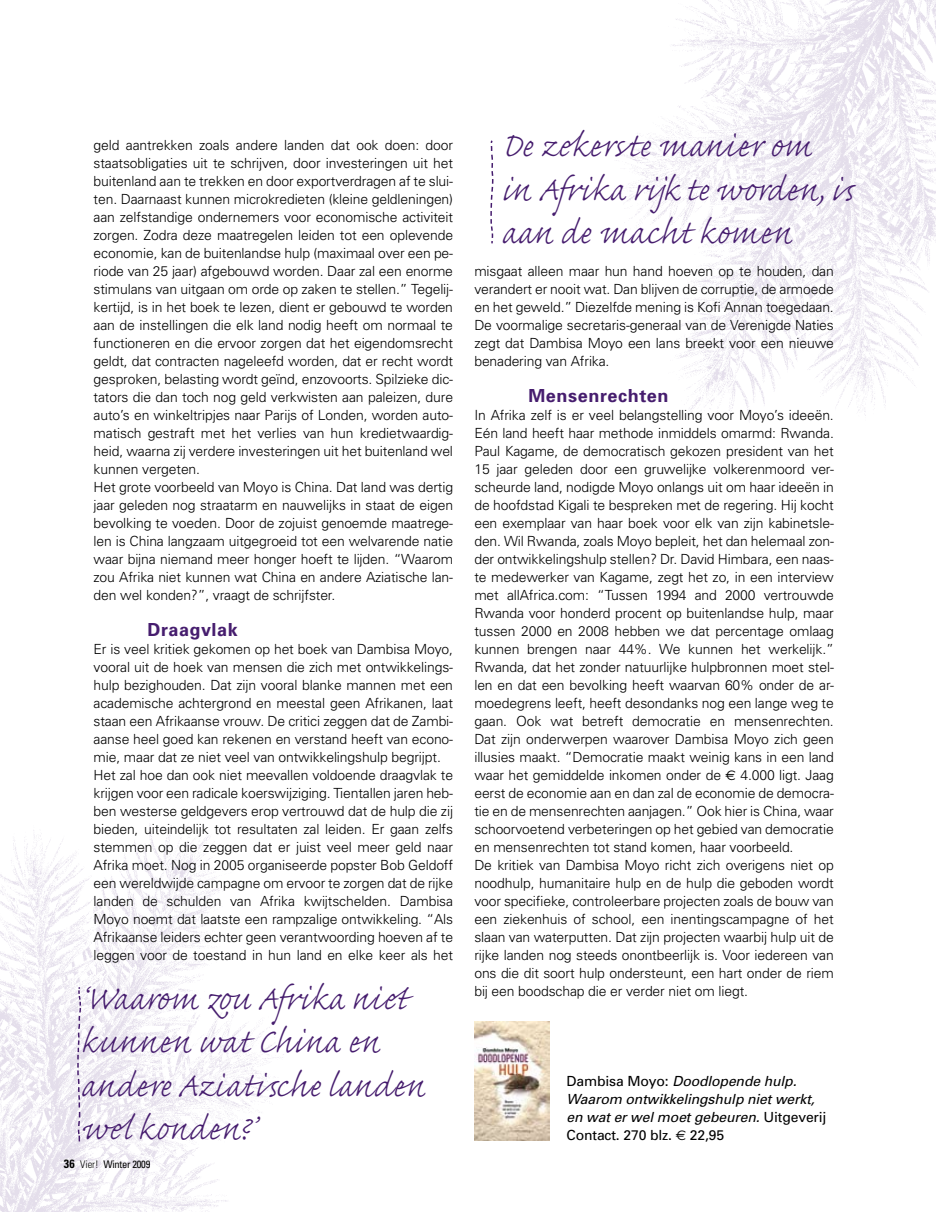
<style>
.page{position:relative;width:936px;height:1212px;background:#fff}
.page>*{position:absolute;margin:0;border:0;box-sizing:border-box;transform-origin:0 0}
.t1{font:300 43.5px/43.5px "Caflisch Script Pro";letter-spacing:.015em;color:#461d6e}
.t2{font:700 18px "Univers";letter-spacing:.03em;color:#461d6e}
.t3{font:300 13.95px/18px "Univers";letter-spacing:-.01em;color:#000}
.t4{font:italic 13.95px/18px "Univers";letter-spacing:-.01em;color:#000}
.t5{font:condensed 10.5px "Univers";letter-spacing:-.025em;color:#000}
.s1{font-weight:700;font-size:12px}
.s2{font-weight:300}
.s3{font-family:"Euro Sans";font-weight:400}
.s4{font-style:normal}
.s5{font-family:"Euro Sans";font-style:normal}
</style>
<div class="page">
<img style="left:615px;top:0;width:320px;height:420px">
<img style="left:0;top:825px;width:284px;height:387px">
<img style="left:475px;top:1021px;width:74px;height:119px">
<svg style="left:490px;top:140px;width:4px;height:104px"></svg>
<svg style="left:76px;top:985px;width:6px;height:158px"></svg>
<p class="t3" style="left:94px;top:136px;width:361px">geld aantrekken zoals andere landen dat ook doen: door staatsobligaties uit te schrijven, door investeringen uit het buitenland aan te trekken en door exportverdragen af te slui&shy;ten. Daarnaast kunnen microkredieten (kleine geldleningen) aan zelfstandige ondernemers voor economische activiteit zorgen. Zodra deze maatregelen leiden tot een oplevende economie, kan de buitenlandse hulp (maximaal over een pe&shy;riode van 25 jaar) afgebouwd worden. Daar zal een enorme stimulans van uitgaan om orde op zaken te stellen.” Tegelij&shy;kertijd, is in het boek te lezen, dient er gebouwd te worden aan de instellingen die elk land nodig heeft om normaal te functioneren en die ervoor zorgen dat het eigendomsrecht geldt, dat contracten nageleefd worden, dat er recht wordt gesproken, belasting wordt geïnd, enzovoorts. Spilzieke dic&shy;tators die dan toch nog geld verkwisten aan paleizen, dure auto’s en winkeltripjes naar Parijs of Londen, worden auto&shy;matisch gestraft met het verlies van hun kredietwaardig&shy;heid, waarna zij verdere investeringen uit het buitenland wel kunnen vergeten.<br>Het grote voorbeeld van Moyo is China. Dat land was dertig jaar geleden nog straatarm en nauwelijks in staat de eigen bevolking te voeden. Door de zojuist genoemde maatrege&shy;len is China langzaam uitgegroeid tot een welvarende natie waar bijna niemand meer honger hoeft te lijden. “Waarom zou Afrika niet kunnen wat China en andere Aziatische lan&shy;den wel konden?”, vraagt de schrijfster.</p>
<p class="t2" style="left:148px;top:618px;width:92px">Draagvlak</p>
<p class="t3" style="left:94px;top:640px;width:361px">Er is veel kritiek gekomen op het boek van Dambisa Moyo, vooral uit de hoek van mensen die zich met ontwikkelings&shy;hulp bezighouden. Dat zijn vooral blanke mannen met een academische achtergrond en meestal geen Afrikanen, laat staan een Afrikaanse vrouw. De critici zeggen dat de Zambi&shy;aanse heel goed kan rekenen en verstand heeft van econo&shy;mie, maar dat ze niet veel van ontwikkelingshulp begrijpt.<br>Het zal hoe dan ook niet meevallen voldoende draagvlak te krijgen voor een radicale koerswijziging. Tientallen jaren heb&shy;ben westerse geldgevers erop vertrouwd dat de hulp die zij bieden, uiteindelijk tot resultaten zal leiden. Er gaan zelfs stemmen op die zeggen dat er juist veel meer geld naar Afrika moet. Nog in 2005 organiseerde popster Bob Geldoff een wereldwijde campagne om ervoor te zorgen dat de rijke landen de schulden van Afrika kwijtschelden. Dambisa Moyo noemt dat laatste een rampzalige ontwikkeling. “Als Afrikaanse leiders echter geen verantwoording hoeven af te leggen voor de toestand in hun land en elke keer als het</p>
<h1 class="t1" style="left:81px;top:981px;width:346px">‘Waarom zou Afrika niet kunnen wat China en andere Aziatische landen wel konden?’</h1>
<p class="t5" style="left:64px;top:1158px;width:88px"><span class="s1">36</span> <span class="s2">Vier!</span> Winter 2009</p>
<h1 class="t1" style="left:501px;top:128px;width:356px">De zekerste manier om<br>in Afrika rijk te worden, is aan de macht komen</h1>
<p class="t3" style="left:474px;top:262px;width:361px;text-align:justify">misgaat alleen maar hun hand hoeven op te houden, dan verandert er nooit wat. Dan blijven de corruptie, de armoede en het geweld.” Diezelfde mening is Kofi Annan toegedaan.<br>De voormalige secretaris-generaal van de Verenigde Naties zegt dat Dambisa Moyo een lans breekt voor een nieuwe benadering van Afrika.</p>
<p class="t2" style="left:528px;top:384px;width:142px">Mensenrechten</p>
<p class="t3" style="left:474px;top:406px;width:361px">In Afrika zelf is er veel belangstelling voor Moyo’s ideeën.<br>Eén land heeft haar methode inmiddels omarmd: Rwanda.<br>Paul Kagame, de democratisch gekozen president van het 15 jaar geleden door een gruwelijke volkerenmoord ver&shy;scheurde land, nodigde Moyo onlangs uit om haar ideeën in de hoofdstad Kigali te bespreken met de regering. Hij kocht een exemplaar van haar boek voor elk van zijn kabinetsle&shy;den. Wil Rwanda, zoals Moyo bepleit, het dan helemaal zon&shy;der ontwikkelingshulp stellen? Dr. David Himbara, een naas&shy;te medewerker van Kagame, zegt het zo, in een interview met allAfrica.com: “Tussen 1994 and 2000 vertrouwde Rwanda voor honderd procent op buitenlandse hulp, maar tussen 2000 en 2008 hebben we dat percentage omlaag kunnen brengen naar 44%. We kunnen het werkelijk.” Rwanda, dat het zonder natuurlijke hulpbronnen moet stel&shy;len en dat een bevolking heeft waarvan 60% onder de ar&shy;moedegrens leeft, heeft desondanks nog een lange weg te gaan. Ook wat betreft democratie en mensenrechten.<br>Dat zijn onderwerpen waarover Dambisa Moyo zich geen illusies maakt. “Democratie maakt weinig kans in een land waar het gemiddelde inkomen onder de <span class="s3">€</span> 4.000 ligt. Jaag eerst de economie aan en dan zal de economie de democra&shy;tie en de mensenrechten aanjagen.” Ook hier is China, waar schoorvoetend verbeteringen op het gebied van democratie en mensenrechten tot stand komen, haar voorbeeld.<br>De kritiek van Dambisa Moyo richt zich overigens niet op noodhulp, humanitaire hulp en de hulp die geboden wordt voor specifieke, controleerbare projecten zoals de bouw van een ziekenhuis of school, een inentingscampagne of het slaan van waterputten. Dat zijn projecten waarbij hulp uit de rijke landen nog steeds onontbeerlijk is. Voor iedereen van ons die dit soort hulp ondersteunt, een hart onder de riem bij een boodschap die er verder niet om liegt.</p>
<p class="t4" style="left:566px;top:1072px;width:261px"><span class="s4">Dambisa Moyo:</span> Doodlopende hulp.<br>Waarom ontwikkelingshulp niet werkt, en wat er wel moet gebeuren. <span class="s4">Uitgeverij Contact. 270 blz.</span> <span class="s5">€</span> <span class="s4">22,95</span></p>
</div>
